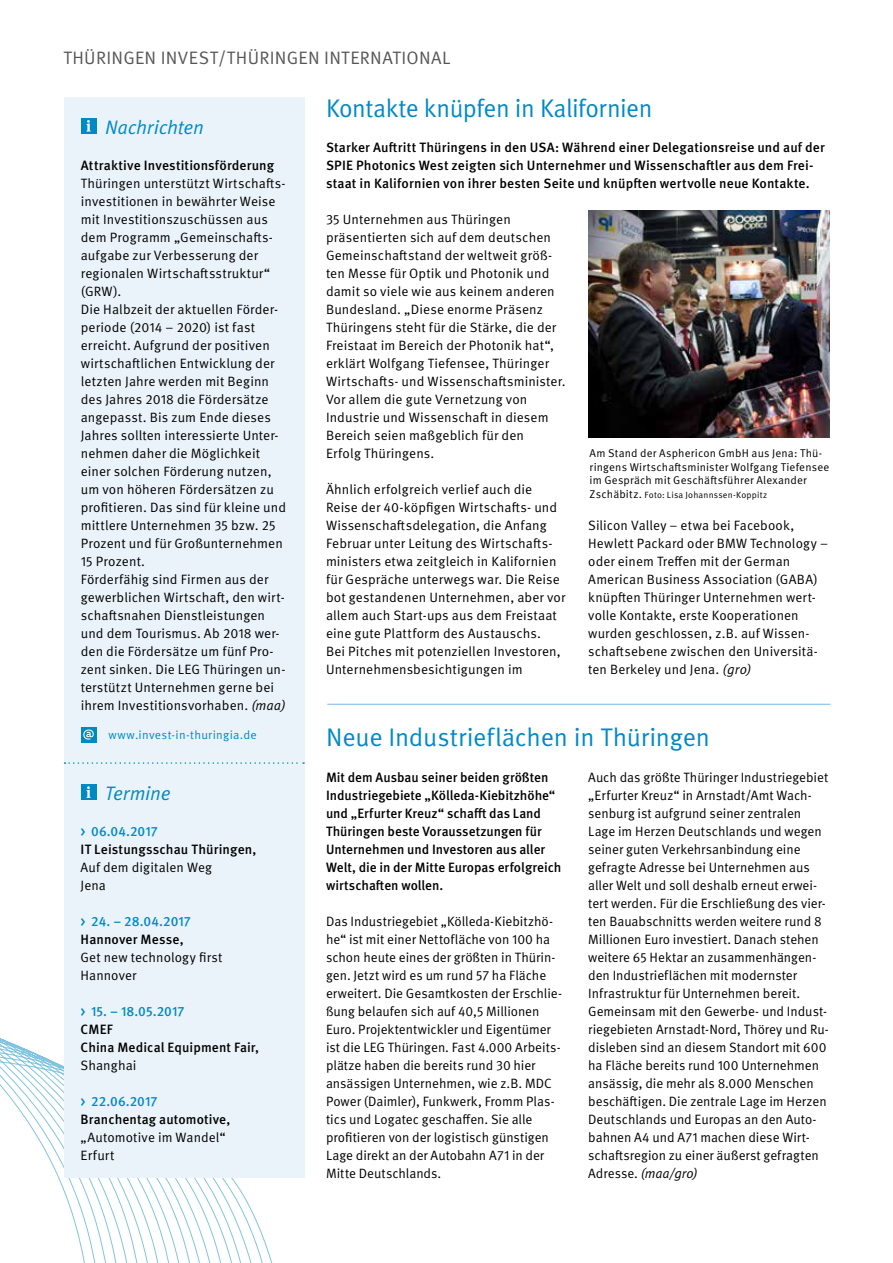
<style>
.page{position:relative;width:893px;height:1263px;background:#fff}
.page>*{position:absolute;margin:0;border:0;box-sizing:border-box;transform-origin:0 0}
.t1{font:25.5px "Meta OT Norm";letter-spacing:-.015em;color:#008ac4}
.t2{font:19.5px "Meta OT Norm Ita";letter-spacing:-.015em;color:#008ac4}
.t3{font:18px "Meta OT Norm";letter-spacing:.015em;color:#565655}
.t4{font:13.5px/18px "Meta OT Norm";letter-spacing:.005em;color:#000}
.t5{font:500 13.5px/18px "Meta OT";letter-spacing:.005em;color:#000}
.t6{font:500 13.5px "Meta OT";letter-spacing:.005em;color:#008ac4}
.t7{font:13.5px "Meta OT Norm Ita";letter-spacing:-.01em;color:#000}
.t8{font:12px "Meta OT Norm";letter-spacing:.02em;color:#008ac4}
.t9{font:11.25px/13.5px "Meta OT Norm";letter-spacing:.015em;color:#000}
.t10{font:9px "Meta OT Norm";letter-spacing:.02em;color:#000}
.s1{font-family:"Meta OT Norm Ita"}
.s2{font-size:11.25px}
.s3{font-family:"Meta OT Norm"}
</style>
<div class="page">
<svg style="left:0;top:1038px;width:272px;height:225px"></svg>
<div style="left:64px;top:98px;width:241px;height:1080px;background:#eaf3fa"></div>
<div style="left:81px;top:118px;width:16px;height:16px;background:#008ac4"></div>
<svg style="left:86px;top:120px;width:5px;height:11px"></svg>
<div style="left:81px;top:784px;width:16px;height:16px;background:#008ac4"></div>
<svg style="left:86px;top:786px;width:5px;height:12px"></svg>
<svg style="left:65px;top:762px;width:239px;height:2px"></svg>
<hr style="left:327px;top:704px;width:504px;height:1px;background:#86c2e3">
<div style="left:81px;top:726px;width:16px;height:16px;background:#008ac4"></div>
<svg style="left:83px;top:729px;width:11px;height:10px"></svg>
<img style="left:588px;top:210px;width:241px;height:228px">
<h3 class="t3" style="left:63px;top:46px;width:389px">THÜRINGEN INVEST/THÜRINGEN INTERNATIONAL</h3>
<h2 class="t2" style="left:105px;top:115px;width:100px">Nachrichten</h2>
<p class="t5" style="left:81px;top:156px;width:195px">Attraktive Investitionsförderung</p>
<p class="t4" style="left:81px;top:174px;width:207px">Thüringen unterstützt Wirtschafts&shy;investitionen in bewährter Weise mit Investitionszuschüssen aus dem Programm „Gemeinschafts&shy;aufgabe zur Verbesserung der regionalen Wirtschaftsstruktur“ (GRW).<br>Die Halbzeit der aktuellen Förder&shy;periode (2014 – 2020) ist fast erreicht. Aufgrund der positiven wirtschaftlichen Entwicklung der letzten Jahre werden mit Beginn des Jahres 2018 die Fördersätze angepasst. Bis zum Ende dieses<br>Jahres sollten interessierte Unter&shy;nehmen daher die Möglichkeit einer solchen Förderung nutzen, um von höheren Fördersätzen zu profitieren. Das sind für kleine und mittlere Unternehmen 35 bzw. 25<br>Prozent und für Großunternehmen<br>15 Prozent.<br>Förderfähig sind Firmen aus der gewerblichen Wirtschaft, den wirt&shy;schaftsnahen Dienstleistungen und dem Tourismus. Ab 2018 wer&shy;den die Fördersätze um fünf Pro&shy;zent sinken. Die LEG Thüringen un&shy;terstützt Unternehmen gerne bei ihrem Investitionsvorhaben. <span class="s1">(maa)</span></p>
<p class="t8" style="left:108px;top:728px;width:150px">www.invest-in-thuringia.de</p>
<h2 class="t2" style="left:105px;top:781px;width:67px">Termine</h2>
<p class="t6" style="left:81px;top:823px;width:79px">&gt; 06.04.2017</p>
<p class="t5" style="left:81px;top:840px;width:177px">IT Leistungsschau Thüringen,</p>
<p class="t4" style="left:81px;top:858px;width:133px">Auf dem digitalen Weg<br>Jena</p>
<p class="t6" style="left:81px;top:913px;width:112px">&gt; 24. – 28.04.2017</p>
<p class="t5" style="left:81px;top:930px;width:105px">Hannover Messe,</p>
<p class="t4" style="left:81px;top:948px;width:143px">Get new technology first<br>Hannover</p>
<p class="t6" style="left:81px;top:1003px;width:105px">&gt; 15. – 18.05.2017</p>
<p class="t5" style="left:81px;top:1020px;width:180px">CMEF<br>China Medical Equipment Fair,</p>
<p class="t4" style="left:81px;top:1056px;width:58px">Shanghai</p>
<p class="t6" style="left:81px;top:1093px;width:78px">&gt; 22.06.2017</p>
<p class="t5" style="left:81px;top:1110px;width:151px">Branchentag automotive,</p>
<p class="t4" style="left:81px;top:1128px;width:147px">„Automotive im Wandel“<br>Erfurt</p>
<h1 class="t1" style="left:326px;top:93px;width:328px">Kontakte knüpfen in Kalifornien</h1>
<p class="t5" style="left:326px;top:138px;width:500px">Starker Auftritt Thüringens in den USA: Während einer Delegationsreise und auf der<br>SPIE Photonics West zeigten sich Unternehmer und Wissenschaftler aus dem Frei&shy;staat in Kalifornien von ihrer besten Seite und knüpften wertvolle neue Kontakte.</p>
<p class="t4" style="left:326px;top:210px;width:241px">35 Unternehmen aus Thüringen präsentierten sich auf dem deutschen Gemeinschaftstand der weltweit größ&shy;ten Messe für Optik und Photonik und damit so viele wie aus keinem anderen Bundesland. „Diese enorme Präsenz Thüringens steht für die Stärke, die der Freistaat im Bereich der Photonik hat“, erklärt Wolfgang Tiefensee, Thüringer Wirtschafts- und Wissenschaftsminister.<br>Vor allem die gute Vernetzung von Industrie und Wissenschaft in diesem Bereich seien maßgeblich für den<br>Erfolg Thüringens.</p>
<p class="t4" style="left:326px;top:480px;width:241px">Ähnlich erfolgreich verlief auch die Reise der 40-köpfigen Wirtschafts- und Wissenschaftsdelegation, die Anfang Februar unter Leitung des Wirtschafts&shy;ministers etwa zeitgleich in Kalifornien für Gespräche unterwegs war. Die Reise bot gestandenen Unternehmen, aber vor allem auch Start-ups aus dem Freistaat eine gute Plattform des Austauschs.<br>Bei Pitches mit potenziellen Investoren, Unternehmensbesichtigungen im</p>
<p class="t9" style="left:590px;top:447px;width:241px">Am Stand der Asphericon GmbH aus Jena: Thü&shy;ringens Wirtschaftsminister Wolfgang Tiefensee im Gespräch mit Geschäftsführer Alexander</p>
<p class="t10" style="left:590px;top:489px;width:179px"><span class="s2">Zschäbitz.</span> Foto: Lisa Johannssen-Koppitz</p>
<p class="t4" style="left:588px;top:516px;width:241px">Silicon Valley – etwa bei Facebook, Hewlett Packard oder BMW Technology – oder einem Treffen mit der German American Business Association (GABA) knüpften Thüringer Unternehmen wert&shy;volle Kontakte, erste Kooperationen wurden geschlossen, z.B. auf Wissen&shy;schaftsebene zwischen den Universitä&shy;ten Berkeley und Jena. <span class="s1">(gro)</span></p>
<h1 class="t1" style="left:326px;top:722px;width:386px">Neue Industrieflächen in Thüringen</h1>
<p class="t5" style="left:326px;top:768px;width:237px">Mit dem Ausbau seiner beiden größten Industriegebiete „Kölleda-Kiebitzhöhe“ und „Erfurter Kreuz“ schafft das Land Thüringen beste Voraussetzungen für Unternehmen und Investoren aus aller Welt, die in der Mitte Europas erfolgreich wirtschaften wollen.</p>
<p class="t4" style="left:326px;top:912px;width:238px">Das Industriegebiet „Kölleda-Kiebitzhö&shy;he“ ist mit einer Nettofläche von 100 ha schon heute eines der größten in Thürin&shy;gen. Jetzt wird es um rund 57 ha Fläche erweitert. Die Gesamtkosten der Erschlie&shy;ßung belaufen sich auf 40,5 Millionen Euro. Projektentwickler und Eigentümer ist die LEG Thüringen. Fast 4.000 Arbeits&shy;plätze haben die bereits rund 30 hier ansässigen Unternehmen, wie z.B. MDC Power (Daimler), Funkwerk, Fromm Plas&shy;tics und Logatec geschaffen. Sie alle profitieren von der logistisch günstigen Lage direkt an der Autobahn A71 in der Mitte Deutschlands.</p>
<p class="t4" style="left:588px;top:768px;width:242px">Auch das größte Thüringer Industriegebiet „Erfurter Kreuz“ in Arnstadt/Amt Wach&shy;senburg ist aufgrund seiner zentralen Lage im Herzen Deutschlands und wegen seiner guten Verkehrsanbindung eine gefragte Adresse bei Unternehmen aus aller Welt und soll deshalb erneut erwei&shy;tert werden. Für die Erschließung des vier&shy;ten Bauabschnitts werden weitere rund 8<br>Millionen Euro investiert. Danach stehen weitere 65 Hektar an zusammenhängen&shy;den Industrieflächen mit modernster Infrastruktur für Unternehmen bereit.<br>Gemeinsam mit den Gewerbe- und Indust&shy;riegebieten Arnstadt-Nord, Thörey und Ru&shy;disleben sind an diesem Standort mit 600 ha Fläche bereits rund 100 Unternehmen ansässig, die mehr als 8.000 Menschen beschäftigen. Die zentrale Lage im Herzen Deutschlands und Europas an den Auto&shy;bahnen A4 und A71 machen diese Wirt&shy;schaftsregion zu einer äußerst gefragten</p>
<p class="t7" style="left:588px;top:1165px;width:111px"><span class="s3">Adresse.</span> (maa/gro)</p>
</div>
